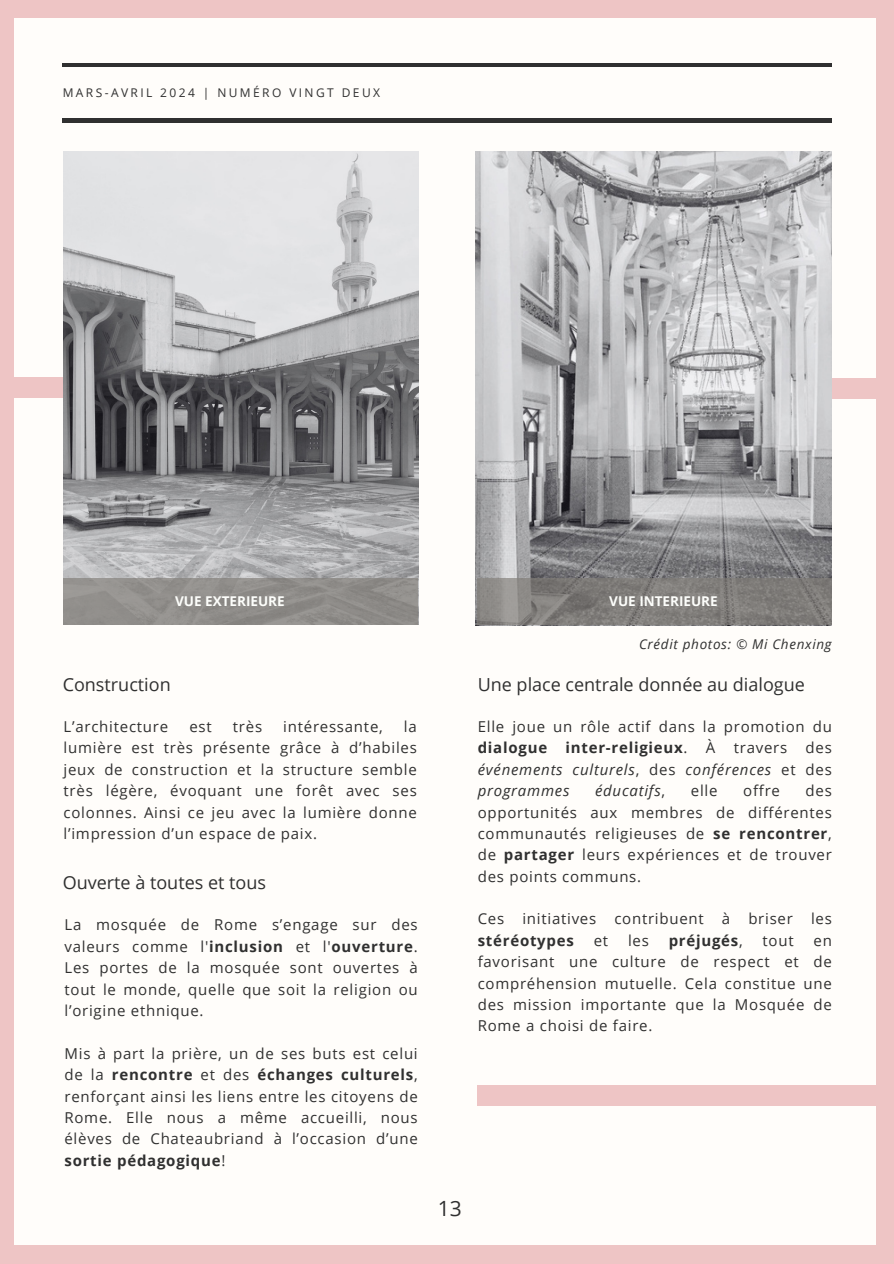
<style>
.page{position:relative;width:894px;height:1264px;background:#fff}
.page>*{position:absolute;margin:0;border:0;box-sizing:border-box;transform-origin:0 0}
.t1{font:21px "Open Sans";color:#303030}
.t2{font:18px "Open Sans";color:#303030}
.t3{font:15px/21.3px "Open Sans";letter-spacing:.05em;color:#303030;text-align:justify}
.t4{font:700 15px "Open Sans";letter-spacing:.05em;color:#303030}
.t5{font:italic 15px "Open Sans";letter-spacing:.05em;color:#303030}
.t6{font:700 13.5px "Open Sans";color:#fdfefb}
.t7{font:italic 13.5px "Open Sans";letter-spacing:.05em;color:#303030}
.t8{font:12px "Open Sans";letter-spacing:.2em;color:#303030}
.s1{font-weight:700}
.s2{font-style:italic}
.s3{font-style:normal}
.s4{font-weight:400}
</style>
<div class="page">
<div style="left:0;top:0;width:893px;height:1263px;background:#eec5c5"></div>
<div style="left:15px;top:18px;width:859px;height:1226px;background:#fffdfa"></div>
<hr style="left:63px;top:119px;width:768px;height:3px;background:#303030">
<hr style="left:63px;top:64px;width:768px;height:3px;background:#303030">
<div style="left:477px;top:1085px;width:416px;height:20px;background:#eec5c5"></div>
<div style="left:0;top:378px;width:385px;height:20px;background:#eec5c5"></div>
<img style="left:64px;top:151px;width:354px;height:473px">
<div style="left:519px;top:378px;width:374px;height:20px;background:#eec5c5"></div>
<img style="left:476px;top:151px;width:355px;height:474px">
<div style="left:64px;top:578px;width:353px;height:46px;background:#908e8b"></div>
<svg style="left:477px;top:578px;width:354px;height:46px;background:#817f7c"></svg>
<p class="t8" style="left:63px;top:84px;width:319px">MARS-AVRIL 2024 | NUMÉRO VINGT DEUX</p>
<p class="t6" style="left:175px;top:591px;width:111px">VUE EXTERIEURE</p>
<p class="t6" style="left:609px;top:591px;width:110px">VUE INTERIEURE</p>
<p class="t7" style="left:638px;top:634px;width:194px">Crédit photos: © Mi Chenxing</p>
<p class="t2" style="left:63px;top:671px;width:109px">Construction</p>
<p class="t3" style="left:64px;top:715px;width:106px">L’architecture</p>
<p class="t3" style="left:189px;top:715px;width:24px">est</p>
<p class="t3" style="left:233px;top:715px;width:31px">très</p>
<p class="t3" style="left:283px;top:715px;width:101px">intéressante,</p>
<p class="t3" style="left:64px;top:715px;width:354px;text-indent:340px">la lumière est très présente grâce à d’habiles jeux de construction et la structure semble très légère, évoquant une forêt avec ses colonnes. Ainsi ce jeu avec la lumière donne l’impression d’un espace de paix.</p>
<p class="t2" style="left:63px;top:869px;width:205px">Ouverte à toutes et tous</p>
<p class="t3" style="left:64px;top:914px;width:354px">La mosquée de Rome s’engage sur des valeurs comme l'<span class="s1">inclusion</span> et l'<span class="s1">ouverture</span>.<br>Les portes de la mosquée sont ouvertes à tout le monde, quelle que soit la religion ou l’origine ethnique.</p>
<p class="t3" style="left:64px;top:1042px;width:354px">Mis à part la prière, un de ses buts est celui de la <span class="s1">rencontre</span> et des <span class="s1">échanges culturels</span>, renforçant ainsi les liens entre les citoyens de Rome. Elle nous a même accueilli, nous élèves de Chateaubriand à l’occasion d’une <span class="s1">sortie pédagogique</span>!</p>
<p class="t2" style="left:477px;top:671px;width:328px">Une place centrale donnée au dialogue</p>
<p class="t3" style="left:477px;top:715px;width:355px">Elle joue un rôle actif dans la promotion du <span class="s1">dialogue inter-religieux</span>. À travers des <span class="s2">événements culturels</span>, des <span class="s2">conférences</span> et des <span class="s2">programmes</span></p>
<p class="t5" style="left:595px;top:780px;width:72px">éducatifs<span class="s3">,</span></p>
<p class="t3" style="left:690px;top:779px;width:28px">elle</p>
<p class="t3" style="left:743px;top:779px;width:38px">offre</p>
<p class="t3" style="left:477px;top:779px;width:355px;text-indent:328px">des opportunités aux membres de différentes communautés religieuses de <span class="s1">se rencontrer</span>, de <span class="s1">partager</span> leurs expériences et de trouver des points communs.</p>
<p class="t3" style="left:477px;top:908px;width:355px">Ces initiatives contribuent à briser les</p>
<p class="t4" style="left:477px;top:929px;width:98px">stéréotypes</p>
<p class="t3" style="left:593px;top:929px;width:16px">et</p>
<p class="t3" style="left:627px;top:929px;width:22px">les</p>
<p class="t4" style="left:668px;top:929px;width:76px">préjugés<span class="s4">,</span></p>
<p class="t3" style="left:762px;top:929px;width:33px">tout</p>
<p class="t3" style="left:477px;top:929px;width:355px;text-indent:336px">en favorisant une culture de respect et de compréhension mutuelle. Cela constitue une des mission importante que la Mosquée de Rome a choisi de faire.</p>
<h1 class="t1" style="left:438px;top:1193px;width:25px">13</h1>
</div>
